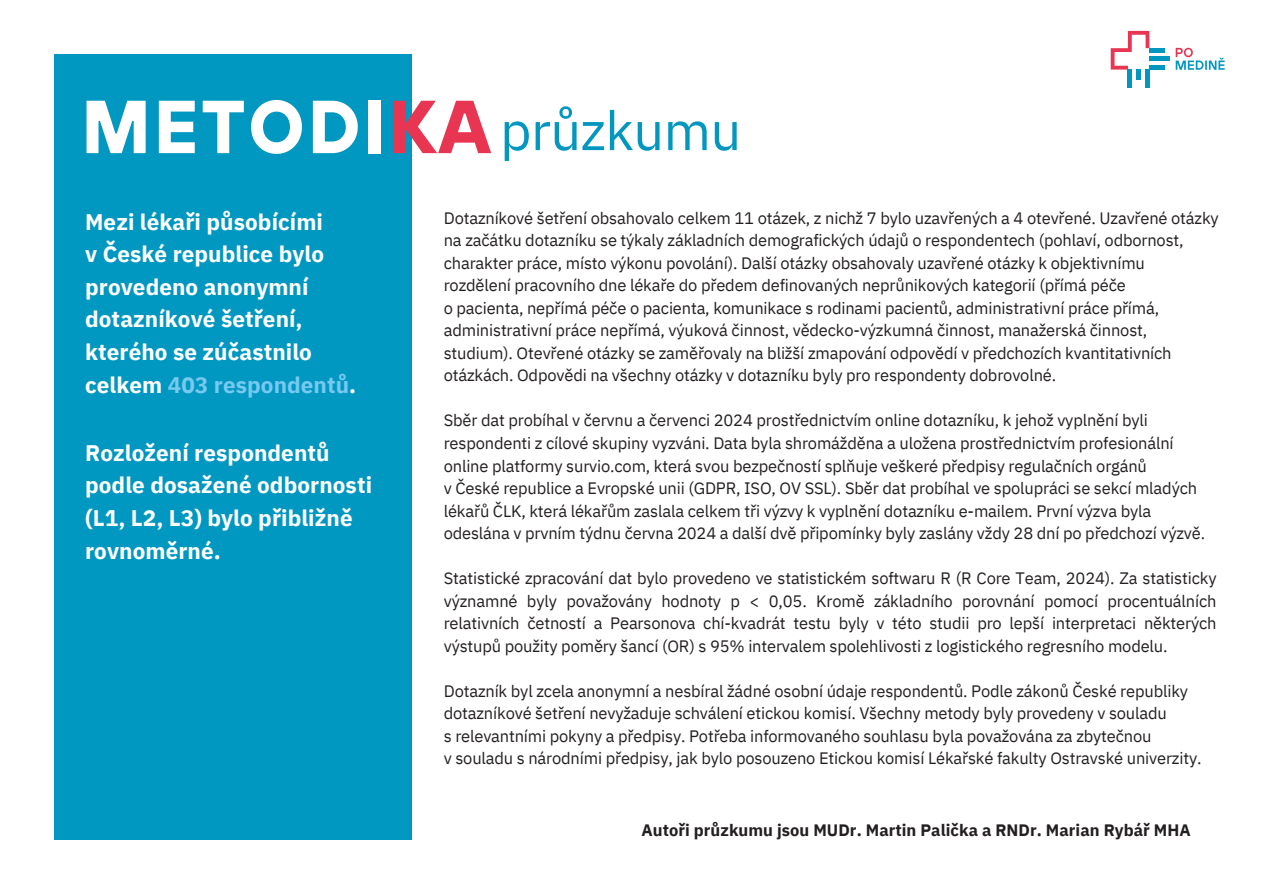
<style>
.page{position:relative;width:1263px;height:894px;background:#fff}
.page>*{position:absolute;margin:0;border:0;box-sizing:border-box;transform-origin:0 0}
.t1{font:54.3px "IBM Plex Sans";letter-spacing:-.01em;color:#0397c0}
.t2{font:700 22.5px/32.7px "IBM Plex Sans";letter-spacing:.005em;color:#fff}
.t3{font:16.5px/22.5px "IBM Plex Sans";letter-spacing:-.01em;color:#231f20}
.t4{font:700 16.5px "IBM Plex Sans";letter-spacing:.005em;color:#231f20}
.s1{color:#77c9f0}
</style>
<div class="page">
<div style="left:54px;top:54px;width:358px;height:785px;background:#0097c1"></div>
<svg style="left:87px;top:101px;width:59px;height:52px"></svg>
<svg style="left:159px;top:101px;width:36px;height:52px"></svg>
<svg style="left:203px;top:101px;width:41px;height:52px"></svg>
<svg style="left:251px;top:100px;width:51px;height:54px"></svg>
<svg style="left:313px;top:101px;width:45px;height:52px"></svg>
<div style="left:369px;top:101px;width:12px;height:52px;background:#fff"></div>
<svg style="left:394px;top:101px;width:97px;height:52px"></svg>
<hr style="left:1128px;top:70px;width:4px;height:18px;background:#0397c0">
<hr style="left:1137px;top:70px;width:4px;height:10px;background:#0397c0">
<hr style="left:1145px;top:70px;width:4px;height:18px;background:#0397c0">
<hr style="left:1149px;top:48px;width:15px;height:4px;background:#0397c0">
<hr style="left:1149px;top:57px;width:20px;height:4px;background:#0397c0">
<hr style="left:1149px;top:66px;width:15px;height:4px;background:#0397c0">
<svg style="left:1111px;top:31px;width:38px;height:39px"></svg>
<svg style="left:1176px;top:48px;width:49px;height:22px"></svg>
<p class="t2" style="left:85px;top:205px;width:273px">Mezi lékaři působícími<br>v České republice bylo provedeno anonymní dotazníkové šetření, kterého se zúčastnilo celkem <span class="s1">403 respondentů</span>.</p>
<p class="t2" style="left:85px;top:436px;width:288px">Rozložení respondentů podle dosažené odbornosti (L1, L2, L3) bylo přibližně rovnoměrné.</p>
<p class="t1" style="left:500px;top:94px;width:243px">průzkumu</p>
<h2 class="t3" style="left:444px;top:206px;width:776px">Dotazníkové šetření obsahovalo celkem 11 otázek, z nichž 7 bylo uzavřených a 4 otevřené. Uzavřené otázky na začátku dotazníku se týkaly základních demografických údajů o respondentech (pohlaví, odbornost, charakter práce, místo výkonu povolání). Další otázky obsahovaly uzavřené otázky k objektivnímu<br>rozdělení pracovního dne lékaře do předem definovaných neprůnikových kategorií (přímá péče<br>o pacienta, nepřímá péče o pacienta, komunikace s rodinami pacientů, administrativní práce přímá, administrativní práce nepřímá, výuková činnost, vědecko-výzkumná činnost, manažerská činnost, studium). Otevřené otázky se zaměřovaly na bližší zmapování odpovědí v předchozích kvantitativních otázkách. Odpovědi na všechny otázky v dotazníku byly pro respondenty dobrovolné.</h2>
<h2 class="t3" style="left:444px;top:409px;width:763px">Sběr dat probíhal v červnu a červenci 2024 prostřednictvím online dotazníku, k jehož vyplnění byli respondenti z cílové skupiny vyzváni. Data byla shromážděna a uložena prostřednictvím profesionální online platformy survio.com, která svou bezpečností splňuje veškeré předpisy regulačních orgánů<br>v České republice a Evropské unii (GDPR, ISO, OV SSL). Sběr dat probíhal ve spolupráci se sekcí mladých lékařů ČLK, která lékařům zaslala celkem tři výzvy k vyplnění dotazníku e-mailem. První výzva byla odeslána v prvním týdnu června 2024 a další dvě připomínky byly zaslány vždy 28 dní po předchozí výzvě.</h2>
<h1 class="t3" style="left:444px;top:566px;width:774px;text-align:justify">Statistické zpracování dat bylo provedeno ve statistickém softwaru R (R Core Team, 2024). Za statisticky významné byly považovány hodnoty p &lt; 0,05. Kromě základního porovnání pomocí procentuálních relativních četností a Pearsonova chí-kvadrát testu byly v této studii pro lepší interpretaci některých výstupů použity poměry šancí (OR) s 95% intervalem spolehlivosti z logistického regresního modelu.</h1>
<p class="t3" style="left:444px;top:679px;width:759px">Dotazník byl zcela anonymní a nesbíral žádné osobní údaje respondentů. Podle zákonů České republiky dotazníkové šetření nevyžaduje schválení etickou komisí. Všechny metody byly provedeny v souladu<br>s relevantními pokyny a předpisy. Potřeba informovaného souhlasu byla považována za zbytečnou<br>v souladu s národními předpisy, jak bylo posouzeno Etickou komisí Lékařské fakulty Ostravské univerzity.</p>
<h3 class="t4" style="left:641px;top:818px;width:551px">Autoři průzkumu jsou MUDr. Martin Palička a RNDr. Marian Rybář MHA</h3>
</div>
